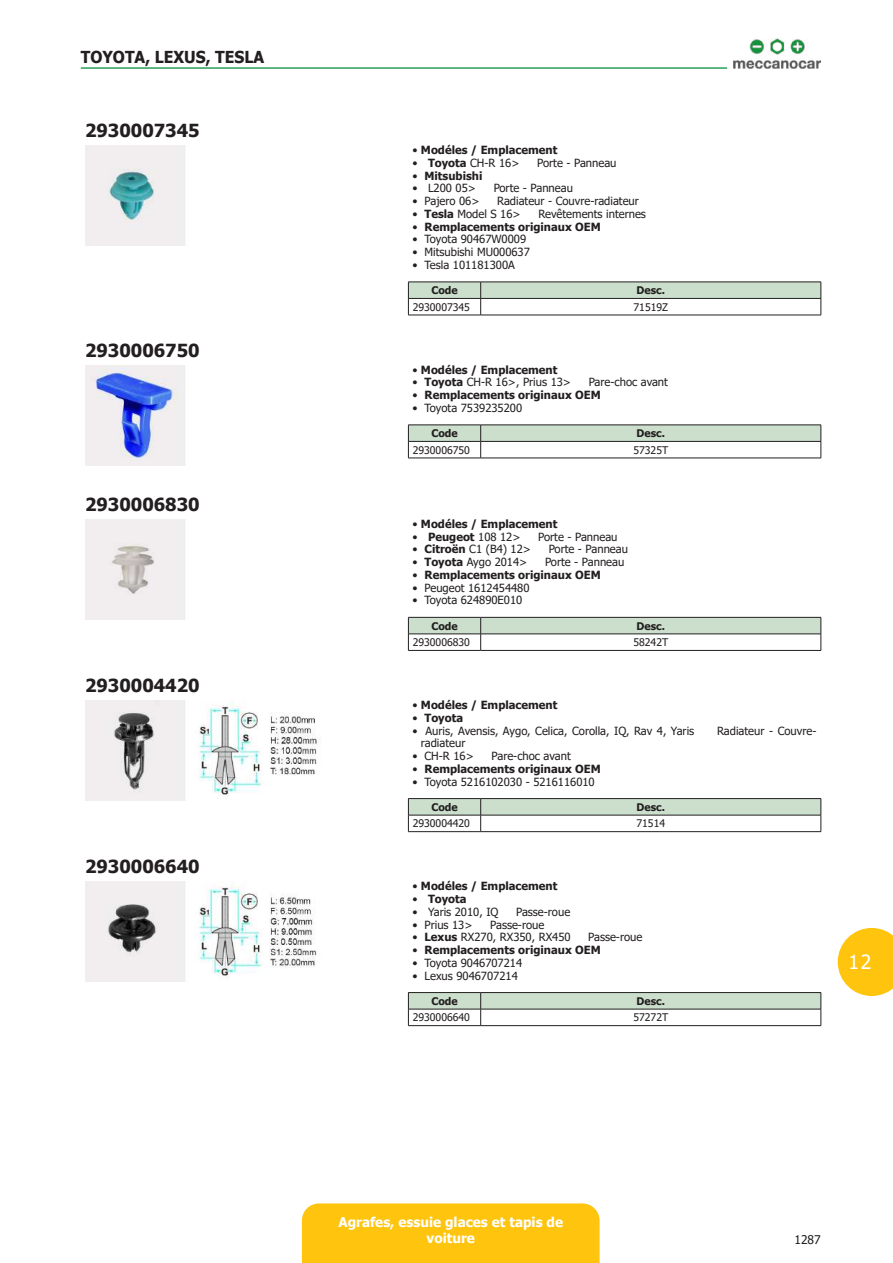
<style>
.page{position:relative;width:893px;height:1263px;background:#fff}
.page>*{position:absolute;margin:0;border:0;box-sizing:border-box;transform-origin:0 0}
.t1{font:19.5px "Tahoma";color:#fff}
.t2{font:700 18px "Tahoma";color:#231f20}
.t3{font:700 16.5px "Tahoma";color:#231f20;scale:.95 1}
.t4{font:700 13.5px/16.2px "Tahoma";color:#fff;text-align:center}
.t5{font:12px "Tahoma";color:#231f20}
.t6{font:11.25px "Tahoma";color:#231f20}
.t7{font:700 11.25px "Tahoma";color:#231f20}
.t8{font:10.5px "Tahoma";color:#231f20}
.t9{font:700 10.5px "Tahoma";color:#231f20}
.s1{font-weight:400}
.s2{font-weight:700}
</style>
<div class="page">
<div style="left:302px;top:1203px;width:298px;height:60px;background:#fec40e"></div>
<svg style="left:838px;top:928px;width:55px;height:68px;background:#fecd33"></svg>
<img style="left:733px;top:38px;width:88px;height:31px">
<hr style="left:81px;top:67px;width:646px;height:2px;background:#2a9e59">
<img style="left:85px;top:146px;width:100px;height:100px">
<svg style="left:408px;top:282px;width:414px;height:33px"></svg>
<hr style="left:408px;top:315px;width:73px;height:1px;background:#231f20">
<hr style="left:481px;top:315px;width:340px;height:1px;background:#231f20">
<img style="left:85px;top:365px;width:100px;height:100px">
<svg style="left:408px;top:425px;width:414px;height:33px"></svg>
<hr style="left:408px;top:458px;width:73px;height:1px;background:#231f20">
<hr style="left:481px;top:458px;width:340px;height:1px;background:#231f20">
<img style="left:85px;top:519px;width:100px;height:100px">
<svg style="left:408px;top:617px;width:414px;height:33px"></svg>
<hr style="left:408px;top:650px;width:73px;height:1px;background:#231f20">
<hr style="left:481px;top:650px;width:340px;height:1px;background:#231f20">
<img style="left:85px;top:700px;width:235px;height:100px">
<svg style="left:408px;top:798px;width:414px;height:33px"></svg>
<hr style="left:408px;top:831px;width:73px;height:1px;background:#231f20">
<hr style="left:481px;top:831px;width:340px;height:1px;background:#231f20">
<img style="left:85px;top:882px;width:232px;height:100px">
<svg style="left:408px;top:992px;width:414px;height:33px"></svg>
<hr style="left:408px;top:1025px;width:73px;height:1px;background:#231f20">
<hr style="left:481px;top:1025px;width:340px;height:1px;background:#231f20">
<h3 class="t3" style="left:81px;top:45px;width:13px">Toyo</h3>
<h3 class="t3" style="left:125px;top:45px;width:53px">ta, Lexus</h3>
<h3 class="t3" style="left:206px;top:45px;width:22px">, Tesla</h3>
<h2 class="t2" style="left:85px;top:118px;width:116px">2930007345</h2>
<h2 class="t2" style="left:85px;top:337px;width:116px">2930006750</h2>
<h2 class="t2" style="left:85px;top:492px;width:116px">2930006830</h2>
<h2 class="t2" style="left:85px;top:673px;width:116px">2930004420</h2>
<h2 class="t2" style="left:85px;top:854px;width:116px">2930006640</h2>
<p class="t7" style="left:412px;top:142px;width:146px"><span class="s1">•</span> Modéles / Emplacement</p>
<p class="t6" style="left:412px;top:155px;width:109px">• <span class="s2">Toyota</span> CH-R 16&gt;</p>
<p class="t6" style="left:537px;top:155px;width:81px">Porte - Panneau</p>
<p class="t7" style="left:412px;top:168px;width:72px"><span class="s1">•</span> Mitsubishi</p>
<p class="t6" style="left:412px;top:181px;width:65px">• L200 05&gt;</p>
<p class="t6" style="left:494px;top:181px;width:81px">Porte - Panneau</p>
<p class="t6" style="left:412px;top:194px;width:69px">• Pajero 06&gt;</p>
<p class="t6" style="left:497px;top:194px;width:143px">Radiateur - Couvre-radiateur</p>
<p class="t6" style="left:412px;top:206px;width:110px">• <span class="s2">Tesla</span> Model S 16&gt;</p>
<p class="t6" style="left:538px;top:206px;width:109px">Revêtements internes</p>
<p class="t7" style="left:412px;top:219px;width:190px"><span class="s1">•</span> Remplacements originaux OEM</p>
<p class="t6" style="left:412px;top:232px;width:115px">• Toyota 90467W0009</p>
<p class="t6" style="left:412px;top:245px;width:119px">• Mitsubishi MU000637</p>
<p class="t6" style="left:412px;top:257px;width:104px">• Tesla 101181300A</p>
<p class="t9" style="left:431px;top:283px;width:28px">Code</p>
<p class="t9" style="left:637px;top:283px;width:30px">Desc.</p>
<p class="t8" style="left:413px;top:300px;width:59px">2930007345</p>
<p class="t8" style="left:633px;top:300px;width:36px">71519Z</p>
<p class="t7" style="left:412px;top:362px;width:146px"><span class="s1">•</span> Modéles / Emplacement</p>
<p class="t6" style="left:412px;top:375px;width:160px">• <span class="s2">Toyota</span> CH-R 16&gt;, Prius 13&gt;</p>
<p class="t6" style="left:589px;top:375px;width:81px">Pare-choc avant</p>
<p class="t7" style="left:412px;top:387px;width:190px"><span class="s1">•</span> Remplacements originaux OEM</p>
<p class="t6" style="left:412px;top:400px;width:111px">• Toyota 7539235200</p>
<p class="t9" style="left:431px;top:426px;width:28px">Code</p>
<p class="t9" style="left:637px;top:426px;width:30px">Desc.</p>
<p class="t8" style="left:413px;top:443px;width:59px">2930006750</p>
<p class="t8" style="left:633px;top:443px;width:36px">57325T</p>
<p class="t7" style="left:412px;top:516px;width:146px"><span class="s1">•</span> Modéles / Emplacement</p>
<p class="t6" style="left:412px;top:529px;width:110px">• <span class="s2">Peugeot</span> 108 12&gt;</p>
<p class="t6" style="left:538px;top:529px;width:81px">Porte - Panneau</p>
<p class="t6" style="left:412px;top:542px;width:120px">• <span class="s2">Citroën</span> C1 (B4) 12&gt;</p>
<p class="t6" style="left:549px;top:542px;width:81px">Porte - Panneau</p>
<p class="t6" style="left:412px;top:554px;width:116px">• <span class="s2">Toyota</span> Aygo 2014&gt;</p>
<p class="t6" style="left:545px;top:554px;width:81px">Porte - Panneau</p>
<p class="t7" style="left:412px;top:567px;width:190px"><span class="s1">•</span> Remplacements originaux OEM</p>
<p class="t6" style="left:412px;top:580px;width:119px">• Peugeot 1612454480</p>
<p class="t6" style="left:412px;top:593px;width:111px">• Toyota 624890E010</p>
<p class="t9" style="left:431px;top:618px;width:28px">Code</p>
<p class="t9" style="left:637px;top:618px;width:30px">Desc.</p>
<p class="t8" style="left:413px;top:635px;width:59px">2930006830</p>
<p class="t8" style="left:633px;top:635px;width:36px">58242T</p>
<p class="t7" style="left:412px;top:697px;width:146px"><span class="s1">•</span> Modéles / Emplacement</p>
<p class="t7" style="left:412px;top:710px;width:52px"><span class="s1">•</span> Toyota</p>
<p class="t6" style="left:412px;top:723px;width:283px">• Auris, Avensis, Aygo, Celica, Corolla, IQ, Rav 4, Yaris</p>
<p class="t6" style="left:717px;top:723px;width:101px">Radiateur - Couvre-</p>
<p class="t6" style="left:421px;top:736px;width:46px">radiateur</p>
<p class="t6" style="left:412px;top:748px;width:63px">• CH-R 16&gt;</p>
<p class="t6" style="left:491px;top:748px;width:81px">Pare-choc avant</p>
<p class="t7" style="left:412px;top:761px;width:190px"><span class="s1">•</span> Remplacements originaux OEM</p>
<p class="t6" style="left:412px;top:774px;width:184px">• Toyota 5216102030 - 5216116010</p>
<p class="t9" style="left:431px;top:800px;width:28px">Code</p>
<p class="t9" style="left:637px;top:800px;width:30px">Desc.</p>
<p class="t8" style="left:413px;top:816px;width:59px">2930004420</p>
<p class="t8" style="left:636px;top:816px;width:30px">71514</p>
<p class="t7" style="left:412px;top:878px;width:146px"><span class="s1">•</span> Modéles / Emplacement</p>
<p class="t7" style="left:412px;top:891px;width:56px"><span class="s1">•</span> Toyota</p>
<p class="t6" style="left:412px;top:904px;width:88px">• Yaris 2010, IQ</p>
<p class="t6" style="left:516px;top:904px;width:56px">Passe-roue</p>
<p class="t6" style="left:412px;top:917px;width:62px">• Prius 13&gt;</p>
<p class="t6" style="left:490px;top:917px;width:56px">Passe-roue</p>
<p class="t6" style="left:412px;top:930px;width:160px">• <span class="s2">Lexus</span> RX270, RX350, RX450</p>
<p class="t6" style="left:588px;top:930px;width:56px">Passe-roue</p>
<p class="t7" style="left:412px;top:942px;width:190px"><span class="s1">•</span> Remplacements originaux OEM</p>
<p class="t6" style="left:412px;top:955px;width:111px">• Toyota 9046707214</p>
<p class="t6" style="left:412px;top:968px;width:107px">• Lexus 9046707214</p>
<p class="t9" style="left:431px;top:994px;width:28px">Code</p>
<p class="t9" style="left:637px;top:994px;width:30px">Desc.</p>
<p class="t8" style="left:413px;top:1010px;width:59px">2930006640</p>
<p class="t8" style="left:633px;top:1010px;width:36px">57272T</p>
<h1 class="t1" style="left:848px;top:949px;width:25px">12</h1>
<p class="t4" style="left:338px;top:1214px;width:226px">Agrafes, essuie glaces et tapis de voiture</p>
<p class="t5" style="left:794px;top:1231px;width:28px">1287</p>
</div>
